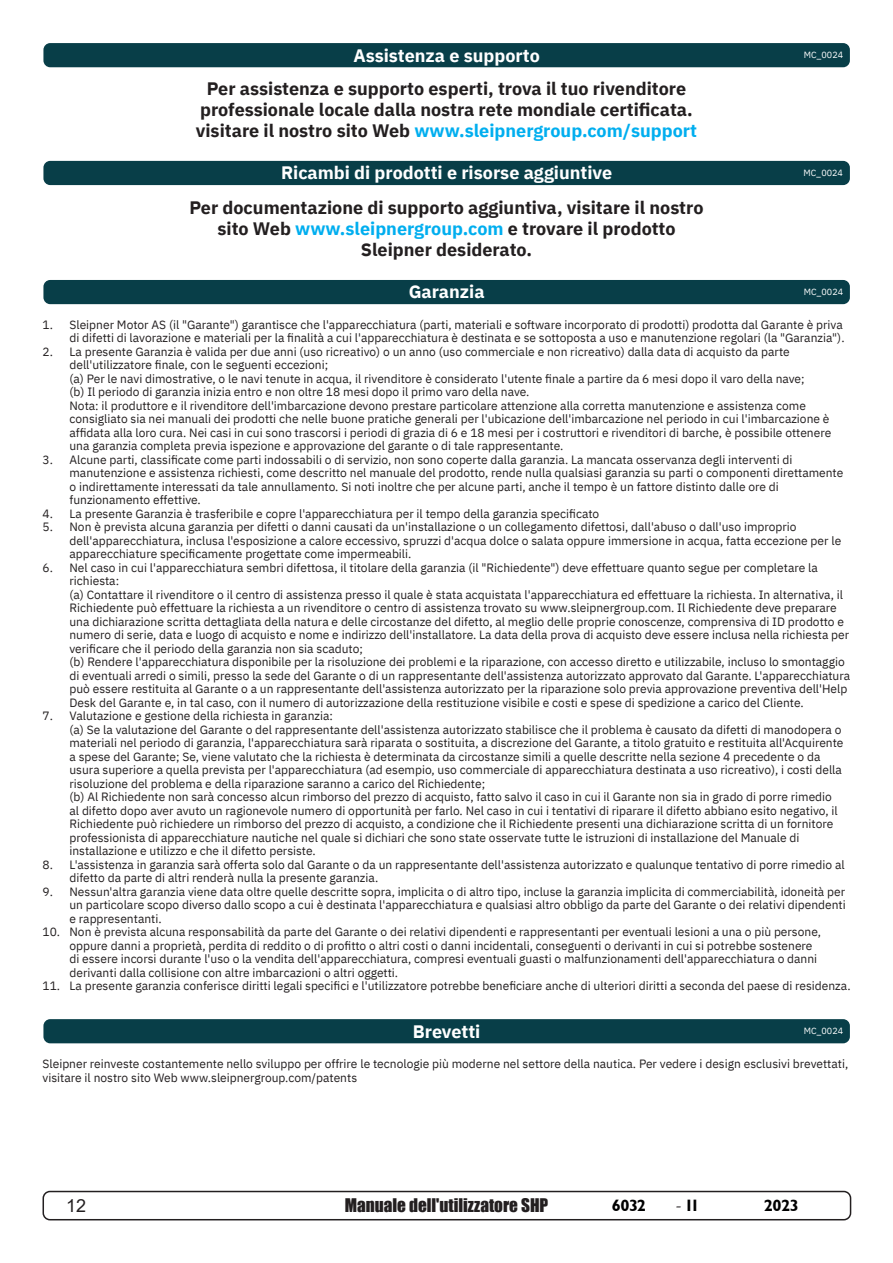
<style>
.page{position:relative;width:893px;height:1263px;background:#fff}
.page>*{position:absolute;margin:0;border:0;box-sizing:border-box;transform-origin:0 0}
.t1{font:700 18px/21px "IBM Plex Sans";color:#231f20;text-align:center}
.t2{font:700 18px "IBM Plex Sans";color:#fff}
.t3{font:18px "Arial";color:#231f20}
.t4{font:17.25px "Impact";color:#231f20}
.t5{font:16.5px "Garrison Sans BOLD";letter-spacing:-.04em;color:#000}
.t6{font:12px/13.5px "IBM Plex Sans";color:#231f20}
.t7{font:9px "IBM Plex Sans";color:#fff}
.s1{color:#00aeef}
.s2{font-family:"Minion Pro";font-size:18px;color:#231f20}
</style>
<div class="page">
<div style="left:43px;top:1191px;width:808px;height:29px;border:2px solid #231f20;border-radius:7px"></div>
<div style="left:43px;top:43px;width:807px;height:24px;background:#083e48;border-radius:7px"></div>
<div style="left:43px;top:161px;width:807px;height:24px;background:#083e48;border-radius:7px"></div>
<div style="left:43px;top:280px;width:807px;height:24px;background:#083e48;border-radius:7px"></div>
<div style="left:43px;top:1019px;width:807px;height:24px;background:#083e48;border-radius:7px"></div>
<p class="t2" style="left:353px;top:41px;width:188px">Assistenza e supporto</p>
<p class="t1" style="left:196px;top:77px;width:503px">Per assistenza e supporto esperti, trova il tuo rivenditore professionale locale dalla nostra rete mondiale certificata. visitare il nostro sito Web <span class="s1">www.sleipnergroup.com/support</span></p>
<p class="t2" style="left:281px;top:159px;width:333px">Ricambi di prodotti e risorse aggiuntive</p>
<p class="t1" style="left:189px;top:196px;width:516px">Per documentazione di supporto aggiuntiva, visitare il nostro sito Web <span class="s1">www.sleipnergroup.com</span> e trovare il prodotto<br>Sleipner desiderato.</p>
<p class="t2" style="left:409px;top:278px;width:77px">Garanzia</p>
<p class="t7" style="left:804px;top:48px;width:41px">MC_0024</p>
<p class="t7" style="left:803px;top:166px;width:41px">MC_0024</p>
<p class="t7" style="left:804px;top:285px;width:41px">MC_0024</p>
<p class="t6" style="left:42px;top:316px;width:804px;text-align:right">1. Sleipner Motor AS (il "Garante") garantisce che l'apparecchiatura (parti, materiali e software incorporato di prodotti) prodotta dal Garante è priva di difetti di lavorazione e materiali per la finalità a cui l'apparecchiatura è destinata e se sottoposta a uso e manutenzione regolari (la "Garanzia").</p>
<p class="t6" style="left:69px;top:343px;width:763px;text-indent:-27px">2. La presente Garanzia è valida per due anni (uso ricreativo) o un anno (uso commerciale e non ricreativo) dalla data di acquisto da parte dell'utilizzatore finale, con le seguenti eccezioni;<br>(a) Per le navi dimostrative, o le navi tenute in acqua, il rivenditore è considerato l'utente finale a partire da 6 mesi dopo il varo della nave;<br>(b) Il periodo di garanzia inizia entro e non oltre 18 mesi dopo il primo varo della nave.<br>Nota: il produttore e il rivenditore dell'imbarcazione devono prestare particolare attenzione alla corretta manutenzione e assistenza come consigliato sia nei manuali dei prodotti che nelle buone pratiche generali per l'ubicazione dell'imbarcazione nel periodo in cui l'imbarcazione è affidata alla loro cura. Nei casi in cui sono trascorsi i periodi di grazia di 6 e 18 mesi per i costruttori e rivenditori di barche, è possibile ottenere una garanzia completa previa ispezione e approvazione del garante o di tale rappresentante.</p>
<p class="t6" style="left:69px;top:451px;width:775px;text-indent:-27px">3. Alcune parti, classificate come parti indossabili o di servizio, non sono coperte dalla garanzia. La mancata osservanza degli interventi di manutenzione e assistenza richiesti, come descritto nel manuale del prodotto, rende nulla qualsiasi garanzia su parti o componenti direttamente o indirettamente interessati da tale annullamento. Si noti inoltre che per alcune parti, anche il tempo è un fattore distinto dalle ore di funzionamento effettive.</p>
<p class="t6" style="left:42px;top:505px;width:558px">4. La presente Garanzia è trasferibile e copre l'apparecchiatura per il tempo della garanzia specificato</p>
<p class="t6" style="left:69px;top:519px;width:773px;text-indent:-27px">5. Non è prevista alcuna garanzia per difetti o danni causati da un'installazione o un collegamento difettosi, dall'abuso o dall'uso improprio dell'apparecchiatura, inclusa l'esposizione a calore eccessivo, spruzzi d'acqua dolce o salata oppure immersione in acqua, fatta eccezione per le apparecchiature specificamente progettate come impermeabili.</p>
<p class="t6" style="left:69px;top:559px;width:782px;text-indent:-27px">6. Nel caso in cui l'apparecchiatura sembri difettosa, il titolare della garanzia (il "Richiedente") deve effettuare quanto segue per completare la richiesta:<br>(a) Contattare il rivenditore o il centro di assistenza presso il quale è stata acquistata l'apparecchiatura ed effettuare la richiesta. In alternativa, il Richiedente può effettuare la richiesta a un rivenditore o centro di assistenza trovato su www.sleipnergroup.com. Il Richiedente deve preparare una dichiarazione scritta dettagliata della natura e delle circostanze del difetto, al meglio delle proprie conoscenze, comprensiva di ID prodotto e numero di serie, data e luogo di acquisto e nome e indirizzo dell'installatore. La data della prova di acquisto deve essere inclusa nella richiesta per verificare che il periodo della garanzia non sia scaduto;<br>(b) Rendere l'apparecchiatura disponibile per la risoluzione dei problemi e la riparazione, con accesso diretto e utilizzabile, incluso lo smontaggio di eventuali arredi o simili, presso la sede del Garante o di un rappresentante dell'assistenza autorizzato approvato dal Garante. L'apparecchiatura può essere restituita al Garante o a un rappresentante dell'assistenza autorizzato per la riparazione solo previa approvazione preventiva dell'Help Desk del Garante e, in tal caso, con il numero di autorizzazione della restituzione visibile e costi e spese di spedizione a carico del Cliente.</p>
<p class="t6" style="left:69px;top:708px;width:775px;text-indent:-27px">7. Valutazione e gestione della richiesta in garanzia:<br>(a) Se la valutazione del Garante o del rappresentante dell'assistenza autorizzato stabilisce che il problema è causato da difetti di manodopera o materiali nel periodo di garanzia, l'apparecchiatura sarà riparata o sostituita, a discrezione del Garante, a titolo gratuito e restituita all'Acquirente a spese del Garante; Se, viene valutato che la richiesta è determinata da circostanze simili a quelle descritte nella sezione 4 precedente o da usura superiore a quella prevista per l'apparecchiatura (ad esempio, uso commerciale di apparecchiatura destinata a uso ricreativo), i costi della risoluzione del problema e della riparazione saranno a carico del Richiedente;<br>(b) Al Richiedente non sarà concesso alcun rimborso del prezzo di acquisto, fatto salvo il caso in cui il Garante non sia in grado di porre rimedio al difetto dopo aver avuto un ragionevole numero di opportunità per farlo. Nel caso in cui i tentativi di riparare il difetto abbiano esito negativo, il Richiedente può richiedere un rimborso del prezzo di acquisto, a condizione che il Richiedente presenti una dichiarazione scritta di un fornitore professionista di apparecchiature nautiche nel quale si dichiari che sono state osservate tutte le istruzioni di installazione del Manuale di installazione e utilizzo e che il difetto persiste.</p>
<p class="t6" style="left:69px;top:856px;width:777px;text-indent:-27px">8. L'assistenza in garanzia sarà offerta solo dal Garante o da un rappresentante dell'assistenza autorizzato e qualunque tentativo di porre rimedio al difetto da parte di altri renderà nulla la presente garanzia.</p>
<p class="t6" style="left:69px;top:883px;width:778px;text-align:justify;text-indent:-27px">9. Nessun'altra garanzia viene data oltre quelle descritte sopra, implicita o di altro tipo, incluse la garanzia implicita di commerciabilità, idoneità per un particolare scopo diverso dallo scopo a cui è destinata l'apparecchiatura e qualsiasi altro obbligo da parte del Garante o dei relativi dipendenti e rappresentanti.</p>
<p class="t6" style="left:69px;top:924px;width:753px;text-indent:-27px">10. Non è prevista alcuna responsabilità da parte del Garante o dei relativi dipendenti e rappresentanti per eventuali lesioni a una o più persone, oppure danni a proprietà, perdita di reddito o di profitto o altri costi o danni incidentali, conseguenti o derivanti in cui si potrebbe sostenere di essere incorsi durante l'uso o la vendita dell'apparecchiatura, compresi eventuali guasti o malfunzionamenti dell'apparecchiatura o danni derivanti dalla collisione con altre imbarcazioni o altri oggetti.</p>
<p class="t6" style="left:42px;top:978px;width:810px">11. La presente garanzia conferisce diritti legali specifici e l'utilizzatore potrebbe beneficiare anche di ulteriori diritti a seconda del paese di residenza.</p>
<p class="t2" style="left:413px;top:1017px;width:69px">Brevetti</p>
<p class="t7" style="left:804px;top:1024px;width:41px">MC_0024</p>
<p class="t6" style="left:43px;top:1055px;width:807px;line-height:14.2px">Sleipner reinveste costantemente nello sviluppo per offrire le tecnologie più moderne nel settore della nautica. Per vedere i design esclusivi brevettati, visitare il nostro sito Web www.sleipnergroup.com/patents</p>
<h1 class="t3" style="left:66px;top:1193px;width:22px">12</h1>
<h2 class="t4" style="left:345px;top:1192px;width:205px">Manuale dell'utilizzatore SHP</h2>
<h3 class="t5" style="left:612px;top:1196px;width:36px">6032</h3>
<h3 class="t5" style="left:675px;top:1196px;width:26px"><span class="s2">-</span> 11</h3>
<h3 class="t5" style="left:764px;top:1196px;width:37px">2023</h3>
</div>
